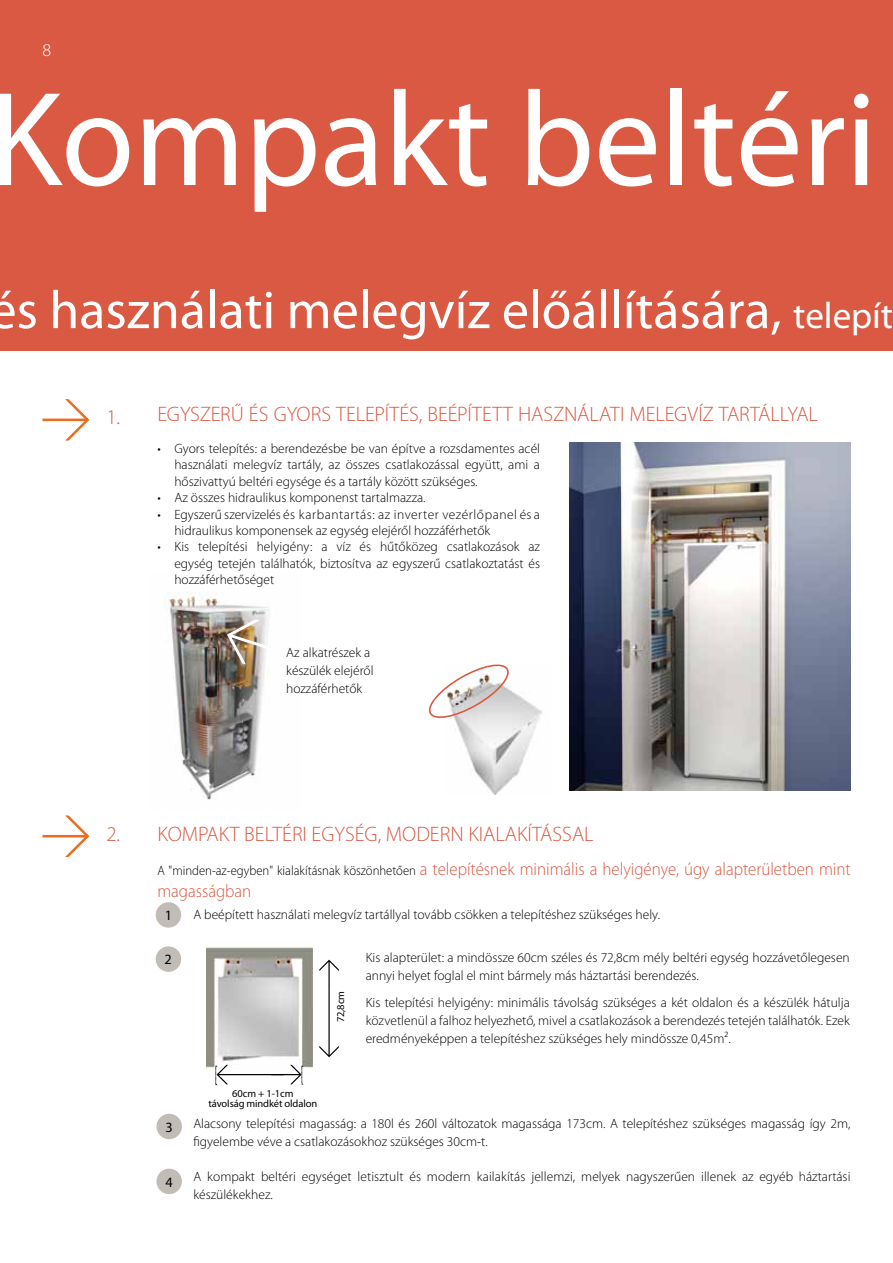
<style>
.page{position:relative;width:893px;height:1263px;background:#fff}
.page>*{position:absolute;margin:0;border:0;box-sizing:border-box;transform-origin:0 0}
.t1{font:135.45px "Myriad Pro";color:#fff}
.t2{font:54px "Myriad Pro";color:#fff}
.t3{font:300 21px "Myriad Pro";color:#d95943}
.t4{font:300 18px/21.6px "Myriad Pro";color:#d95943;scale:.94 1}
.t5{font:300 18px "Myriad Pro";color:#fff}
.t6{font:14.25px "Myriad Pro";color:#000}
.t7{font:300 13.5px/18px "Myriad Pro";color:#000}
.t8{font:10.5px/9.6px "Myriad Pro";letter-spacing:-.01em;color:#000;text-align:center}
.s1{font-size:37.05px}
.s2{font-size:13.5px;color:#000}
</style>
<div class="page">
<div style="left:0;top:0;width:893px;height:351px;background:#d95943"></div>
<img style="left:164px;top:592px;width:106px;height:208px">
<img style="left:455px;top:691px;width:87px;height:103px">
<svg style="left:429px;top:664px;width:82px;height:59px"></svg>
<svg style="left:43px;top:399px;width:46px;height:42px"></svg>
<svg style="left:43px;top:815px;width:46px;height:42px"></svg>
<div style="left:156px;top:946px;width:25px;height:26px;background:#c1bdb6;border-radius:50%"></div>
<div style="left:156px;top:902px;width:25px;height:26px;background:#c1bdb6;border-radius:50%"></div>
<div style="left:156px;top:1114px;width:26px;height:25px;background:#c1bdb6;border-radius:50%"></div>
<div style="left:156px;top:1169px;width:26px;height:25px;background:#c1bdb6;border-radius:50%"></div>
<img style="left:570px;top:442px;width:281px;height:349px">
<img style="left:227px;top:619px;width:43px;height:45px">
<img style="left:206px;top:947px;width:106px;height:130px">
<svg style="left:319px;top:960px;width:20px;height:97px"></svg>
<svg style="left:216px;top:1065px;width:87px;height:20px"></svg>
<h3 class="t5" style="left:43px;top:40px;width:10px">8</h3>
<h1 class="t1" style="left:-11px;top:56px;width:889px">Kompakt beltéri</h1>
<h2 class="t2" style="left:-11px;top:277px;width:905px">és használati melegvíz előállítására, <span class="s1">telepít</span></h2>
<h3 class="t3" style="left:106px;top:406px;width:15px">1.</h3>
<h3 class="t3" style="left:157px;top:402px;width:662px">EGYSZERŰ ÉS GYORS TELEPÍTÉS, BEÉPÍTETT HASZNÁLATI MELEGVÍZ TARTÁLLYAL</h3>
<p class="t7" style="left:174px;top:440px;width:367px;line-height:16.5px;text-align:justify;text-indent:-17px">• Gyors telepítés: a berendezésbe be van építve a rozsdamentes acél használati melegvíz tartály, az összes csatlakozással együtt, ami a hőszivattyú beltéri egysége és a tartály között szükséges.</p>
<p class="t7" style="left:157px;top:489px;width:270px">• Az összes hidraulikus komponenst tartalmazza.</p>
<p class="t7" style="left:174px;top:506px;width:367px;line-height:16.5px;text-indent:-17px">• Egyszerű szervizelés és karbantartás: az inverter vezérlőpanel és a hidraulikus komponensek az egység elejéről hozzáférhetők</p>
<p class="t7" style="left:174px;top:539px;width:367px;line-height:16.5px;text-align:justify;text-indent:-17px">• Kis telepítési helyigény: a víz és hűtőközeg csatlakozások az egység tetején találhatók, biztosítva az egyszerű csatlakoztatást és hozzáférhetőséget</p>
<p class="t7" style="left:286px;top:644px;width:89px">Az alkatrészek a készülék elejéről hozzáférhetők</p>
<h3 class="t3" style="left:106px;top:822px;width:489px">2. KOMPAKT BELTÉRI EGYSÉG, MODERN KIALAKÍTÁSSAL</h3>
<h3 class="t4" style="left:157px;top:859px;width:739px"><span class="s2">A "minden-az-egyben" kialakításnak köszönhetően</span> a telepítésnek minimális a helyigénye, úgy alapterületben mint magasságban</h3>
<p class="t7" style="left:193px;top:905px;width:468px">A beépített használati melegvíz tartállyal tovább csökken a telepítéshez szükséges hely.</p>
<p class="t6" style="left:165px;top:950px;width:9px">2</p>
<p class="t6" style="left:165px;top:907px;width:9px">1</p>
<p class="t7" style="left:366px;top:949px;width:486px">Kis alapterület: a mindössze 60cm széles és 72,8cm mély beltéri egység hozzávetőlegesen annyi helyet foglal el mint bármely más háztartási berendezés.</p>
<p class="t7" style="left:366px;top:993px;width:486px;text-align:justify">Kis telepítési helyigény: minimális távolság szükséges a két oldalon és a készülék hátulja közvetlenül a falhoz helyezhető, mivel a csatlakozások a berendezés tetején találhatók. Ezek eredményeképpen a telepítéshez szükséges hely mindössze 0,45m².</p>
<p class="t8" style="left:336px;top:1022px;width:33px;rotate:-90deg">72,8cm</p>
<p class="t6" style="left:166px;top:1119px;width:9px">3</p>
<p class="t6" style="left:166px;top:1173px;width:9px">4</p>
<p class="t8" style="left:209px;top:1088px;width:110px">60cm + 1-1cm<br>távolság mindkét oldalon</p>
<p class="t7" style="left:193px;top:1115px;width:658px">Alacsony telepítési magasság: a 180l és 260l változatok magassága 173cm. A telepítéshez szükséges magasság így 2m, figyelembe véve a csatlakozásokhoz szükséges 30cm-t.</p>
<p class="t7" style="left:193px;top:1168px;width:659px">A kompakt beltéri egységet letisztult és modern kailakítás jellemzi, melyek nagyszerűen illenek az egyéb háztartási készülékekhez.</p>
</div>
